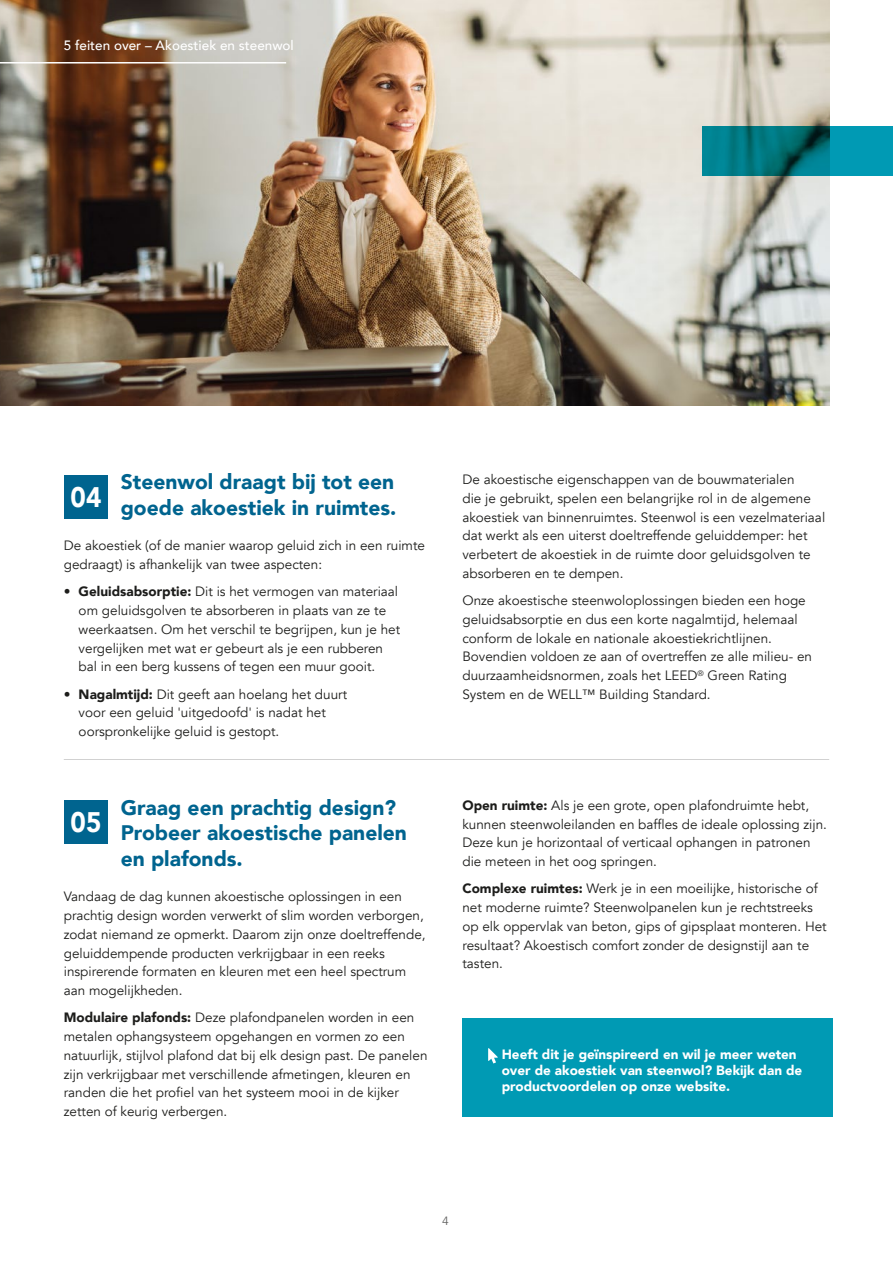
<style>
.page{position:relative;width:893px;height:1263px;background:#fff}
.page>*{position:absolute;margin:0;border:0;box-sizing:border-box;transform-origin:0 0}
.t1{font:900 28.2px "Avenir";color:#fff;scale:.92 1}
.t2{font:900 21px/25.2px "Avenir";color:#00648f}
.t3{font:13.5px/18.8px "Avenir";color:#1d1d1b}
.t4{font:900 13.5px/16.2px "Avenir";color:#fff}
.t5{font:500 13.5px "Avenir";color:#fff}
.t6{font:12px "Avenir";color:#646463}
.s1{font-weight:900}
</style>
<div class="page">
<img style="left:0;top:0;width:829px;height:405px">
<div style="left:64px;top:475px;width:44px;height:43px;background:#00648f"></div>
<svg style="left:702px;top:126px;width:191px;height:50px;background:#007e8c"></svg>
<div style="left:64px;top:800px;width:44px;height:44px;background:#00648f"></div>
<hr style="left:64px;top:759px;width:765px;height:1px;background:#d1d1d1">
<div style="left:463px;top:1018px;width:370px;height:99px;background:#009ab4"></div>
<svg style="left:488px;top:1048px;width:10px;height:15px"></svg>
<hr style="left:0;top:62px;width:286px;height:2px;background:#fff">
<p class="t5" style="left:64px;top:34px;width:232px">5 feiten over – Akoestiek en steenwol</p>
<h2 class="t2" style="left:121px;top:469px;width:277px">Steenwol draagt bij tot een goede akoestiek in ruimtes.</h2>
<p class="t3" style="left:64px;top:537px;width:363px">De akoestiek (of de manier waarop geluid zich in een ruimte gedraagt) is afhankelijk van twee aspecten:</p>
<p class="t3" style="left:79px;top:583px;width:323px;text-indent:-15px">• <span class="s1">Geluidsabsorptie:</span> Dit is het vermogen van materiaal om geluidsgolven te absorberen in plaats van ze te weerkaatsen. Om het verschil te begrijpen, kun je het vergelijken met wat er gebeurt als je een rubberen bal in een berg kussens of tegen een muur gooit.</p>
<p class="t3" style="left:79px;top:685px;width:270px;text-indent:-15px">• <span class="s1">Nagalmtijd:</span> Dit geeft aan hoelang het duurt voor een geluid 'uitgedoofd' is nadat het oorspronkelijke geluid is gestopt.</p>
<h1 class="t1" style="left:71px;top:473px;width:35px">04</h1>
<h2 class="t2" style="left:121px;top:795px;width:288px">Graag een prachtig design?<br>Probeer akoestische panelen en plafonds.</h2>
<p class="t3" style="left:64px;top:887px;width:363px">Vandaag de dag kunnen akoestische oplossingen in een prachtig design worden verwerkt of slim worden verborgen, zodat niemand ze opmerkt. Daarom zijn onze doeltreffende, geluiddempende producten verkrijgbaar in een reeks inspirerende formaten en kleuren met een heel spectrum aan mogelijkheden.</p>
<p class="t3" style="left:64px;top:1008px;width:365px"><span class="s1">Modulaire plafonds:</span> Deze plafondpanelen worden in een metalen ophangsysteem opgehangen en vormen zo een natuurlijk, stijlvol plafond dat bij elk design past. De panelen zijn verkrijgbaar met verschillende afmetingen, kleuren en randen die het profiel van het systeem mooi in de kijker zetten of keurig verbergen.</p>
<h1 class="t1" style="left:71px;top:798px;width:35px">05</h1>
<p class="t3" style="left:462px;top:470px;width:364px">De akoestische eigenschappen van de bouwmaterialen<br>die je gebruikt, spelen een belangrijke rol in de algemene akoestiek van binnenruimtes. Steenwol is een vezelmateriaal dat werkt als een uiterst doeltreffende geluiddemper: het verbetert de akoestiek in de ruimte door geluidsgolven te absorberen en te dempen.</p>
<p class="t3" style="left:462px;top:591px;width:351px">Onze akoestische steenwoloplossingen bieden een hoge geluidsabsorptie en dus een korte nagalmtijd, helemaal conform de lokale en nationale akoestiekrichtlijnen.<br>Bovendien voldoen ze aan of overtreffen ze alle milieu- en duurzaamheidsnormen, zoals het LEED<sup>®</sup> Green Rating System en de WELL™ Building Standard.</p>
<p class="t3" style="left:462px;top:796px;width:366px"><span class="s1">Open ruimte:</span> Als je een grote, open plafondruimte hebt, kunnen steenwoleilanden en baffles de ideale oplossing zijn.<br>Deze kun je horizontaal of verticaal ophangen in patronen die meteen in het oog springen.</p>
<p class="t3" style="left:462px;top:880px;width:366px"><span class="s1">Complexe ruimtes:</span> Werk je in een moeilijke, historische of net moderne ruimte? Steenwolpanelen kun je rechtstreeks op elk oppervlak van beton, gips of gipsplaat monteren. Het resultaat? Akoestisch comfort zonder de designstijl aan te tasten.</p>
<p class="t4" style="left:502px;top:1046px;width:302px">Heeft dit je geïnspireerd en wil je meer weten over de akoestiek van steenwol? Bekijk dan de productvoordelen op onze website.</p>
<p class="t6" style="left:442px;top:1213px;width:8px">4</p>
</div>
